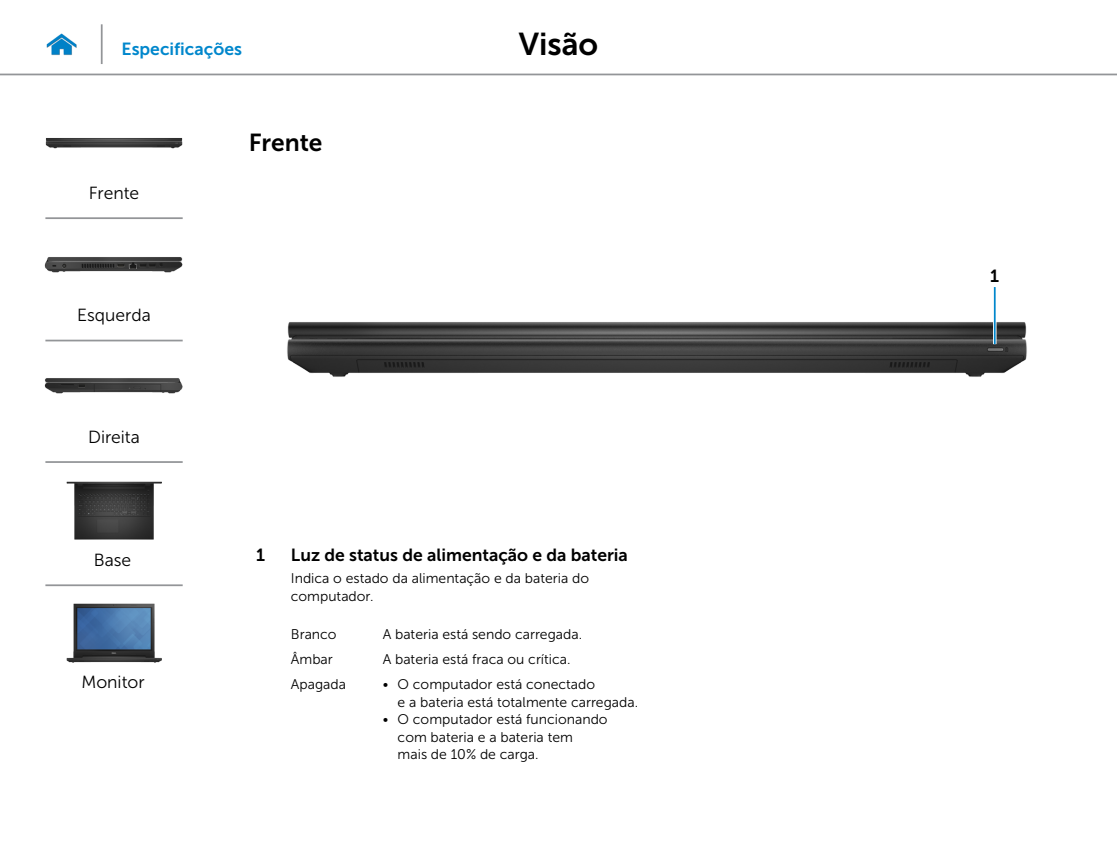
<style>
.page{position:relative;width:1117px;height:844px;background:#fff}
.page>*{position:absolute;margin:0;border:0;box-sizing:border-box;transform-origin:0 0}
.t1{font:31.5px "Museo Sans For Dell 700";color:#000}
.Head2{font:24.5px "Museo Sans For Dell 700";color:#000}
.Callout_Head{font:17.5px "Museo Sans For Dell 700";color:#000}
.t2{font:17.5px "Museo Sans For Dell 300";color:#000}
.Hyperlink{font:17.5px "Museo Sans For Dell 700";color:#0087cc}
.Callout-L{font:17.5px "Museo Sans For Dell 700";color:#000}
.Callout_description{font:14px/17.5px "Museo Sans For Dell 300";color:#000}
</style>
<div class="page">
<hr style="left:0;top:74px;width:1116px;height:1px;background:#939598">
<img style="left:46px;top:33px;width:31px;height:23px">
<img style="left:287px;top:322px;width:740px;height:55px">
<svg style="left:992px;top:287px;width:4px;height:57px"></svg>
<hr style="left:993px;top:287px;width:2px;height:57px;background:#0087cc">
<hr style="left:101px;top:24px;width:2px;height:40px;background:#939598">
<img style="left:45px;top:138px;width:137px;height:10px">
<img style="left:45px;top:257px;width:138px;height:15px">
<img style="left:45px;top:378px;width:138px;height:15px">
<img style="left:66px;top:481px;width:95px;height:58px">
<img style="left:66px;top:603px;width:95px;height:59px">
<hr style="left:45px;top:217px;width:138px;height:2px;background:#939598">
<hr style="left:45px;top:339px;width:138px;height:2px;background:#939598">
<hr style="left:45px;top:461px;width:138px;height:2px;background:#939598">
<hr style="left:45px;top:584px;width:138px;height:2px;background:#939598">
<p class="Hyperlink" style="left:122px;top:39px;width:122px">Especificações</p>
<h1 class="t1" style="left:518px;top:26px;width:81px">Visão</h1>
<p class="t2" style="left:89px;top:183px;width:52px">Frente</p>
<p class="t2" style="left:77px;top:305px;width:75px">Esquerda</p>
<p class="t2" style="left:88px;top:428px;width:53px">Direita</p>
<p class="t2" style="left:94px;top:550px;width:39px">Base</p>
<p class="t2" style="left:81px;top:672px;width:65px">Monitor</p>
<p class="Head2" style="left:249px;top:128px;width:75px">Frente</p>
<p class="Callout_Head" style="left:256px;top:544px;width:10px">1</p>
<p class="Callout_Head" style="left:291px;top:544px;width:338px">Luz de status de alimentação e da bateria</p>
<p class="Callout_description" style="left:291px;top:569px;width:299px">Indica o estado da alimentação e da bateria do computador.</p>
<p class="Callout_description" style="left:291px;top:625px;width:47px">Branco</p>
<p class="Callout_description" style="left:382px;top:625px;width:201px">A bateria está sendo carregada.</p>
<p class="Callout_description" style="left:291px;top:650px;width:43px">Âmbar</p>
<p class="Callout_description" style="left:382px;top:650px;width:189px">A bateria está fraca ou crítica.</p>
<p class="Callout_description" style="left:291px;top:675px;width:57px">Apagada</p>
<p class="Callout_description" style="left:397px;top:675px;width:242px;text-indent:-15px">• O computador está conectado<br>e a bateria está totalmente carregada.</p>
<p class="Callout_description" style="left:397px;top:710px;width:211px;text-indent:-15px">• O computador está funcionando com bateria e a bateria tem<br>mais de 10% de carga.</p>
<p class="Callout-L" style="left:990px;top:266px;width:10px">1</p>
</div>
